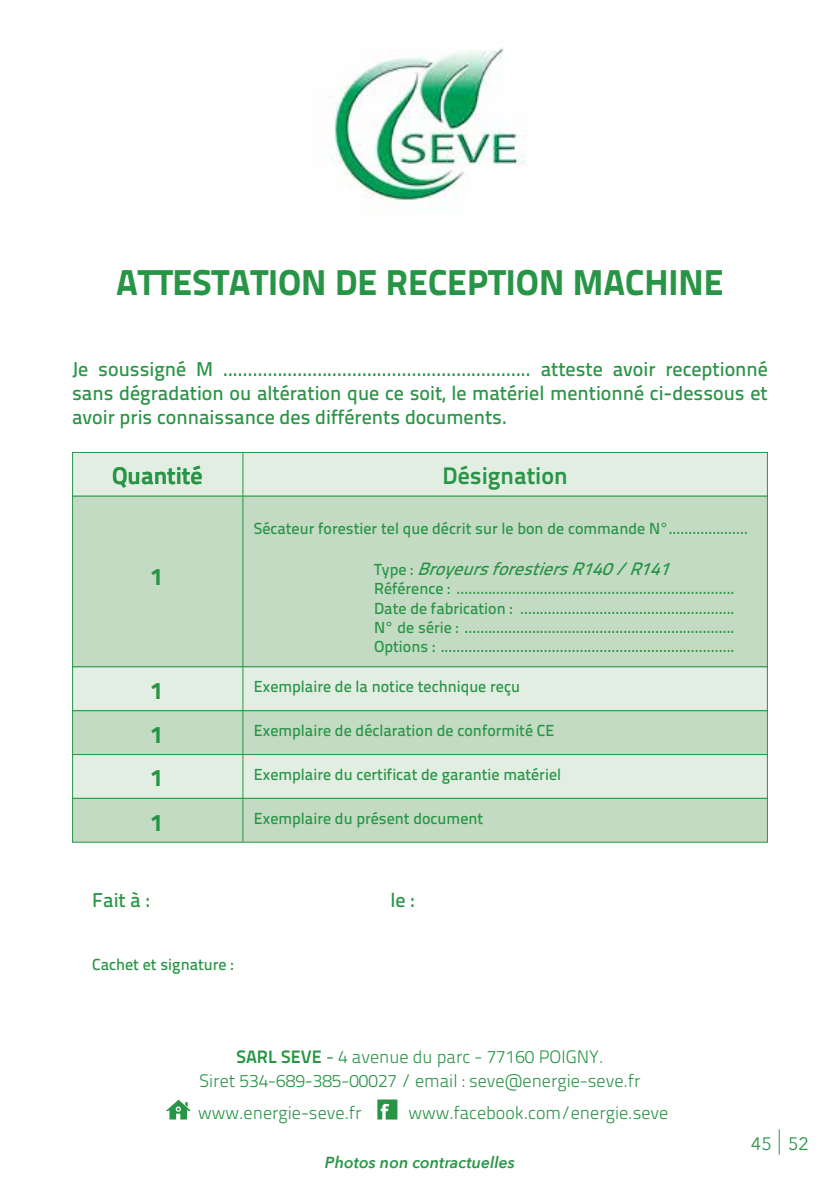
<style>
.page{position:relative;width:840px;height:1191px;background:#fff}
.page>*{position:absolute;margin:0;border:0;box-sizing:border-box;transform-origin:0 0}
.t1{font:800 36px "Titillium Text 22 L";color:#289546}
.t2{font:700 24px "Titillium Text 22 L";color:#289546}
.t3{font:800 24px/44.2px "Titillium Text 22 L";color:#289546;text-align:justify}
.t4{font:500 20px/24px "Titillium Text 22 L";color:#289546;text-align:justify}
.t5{font:300 18px/24px "Titillium Text 22 L";color:#289546;text-align:center}
.t6{font:italic 500 18px "Titillium Text 22 L";color:#289546}
.t7{font:18px "Avenir Next";color:#289546}
.t8{font:500 16px/19.2px "Titillium Text 22 L";color:#289546;text-align:justify}
.t9{font:italic 600 16px "Avenir Next";color:#289546}
.s1{font-style:normal;font-size:16px}
.s2{font-weight:700}
.s3{font-weight:400}
</style>
<div class="page">
<svg style="left:778px;top:1129px;width:1px;height:25px"></svg>
<div style="left:72px;top:452px;width:695px;height:45px;background:#e3eee3;border:1px solid #289546"></div>
<div style="left:72px;top:495px;width:695px;height:172px;background:#c4dbc3;border:1px solid #289546"></div>
<div style="left:72px;top:666px;width:695px;height:45px;background:#e3eee3;border:1px solid #289546"></div>
<div style="left:72px;top:710px;width:695px;height:45px;background:#c4dbc3;border:1px solid #289546"></div>
<div style="left:72px;top:754px;width:695px;height:45px;background:#e3eee3;border:1px solid #289546"></div>
<div style="left:72px;top:798px;width:695px;height:44px;background:#c4dbc3;border:1px solid #289546"></div>
<hr style="left:242px;top:452px;width:1px;height:390px;background:#289546">
<svg style="left:166px;top:1099px;width:24px;height:20px"></svg>
<svg style="left:377px;top:1099px;width:20px;height:20px"></svg>
<img style="left:330px;top:47px;width:196px;height:156px">
<h1 class="t1" style="left:116px;top:254px;width:608px">ATTESTATION DE RECEPTION MACHINE</h1>
<p class="t4" style="left:72px;top:356px;width:697px">Je soussigné M .............................................................. atteste avoir receptionné sans dégradation ou altération que ce soit, le matériel mentionné ci-dessous et avoir pris connaissance des différents documents.</p>
<h2 class="t2" style="left:112px;top:457px;width:92px">Quantité</h2>
<h2 class="t2" style="left:442px;top:457px;width:126px">Désignation</h2>
<h2 class="t3" style="left:151px;top:553px;width:14px">1</h2>
<h2 class="t3" style="left:151px;top:667px;width:14px">1<br>1<br>1<br>1</h2>
<p class="t8" style="left:254px;top:518px;width:495px">Sécateur forestier tel que décrit sur le bon de commande N°....................</p>
<p class="t6" style="left:374px;top:555px;width:305px"><span class="s1">T y p e :</span> BroyeursforestiersR140/R141</p>
<p class="t8" style="left:374px;top:578px;width:362px">Référence : ......................................................................<br>Date de fabrication : ......................................................<br>N° de série : ....................................................................<br>Options : ..........................................................................</p>
<p class="t8" style="left:254px;top:676px;width:267px">Exemplaire de la notice technique reçu</p>
<p class="t8" style="left:254px;top:720px;width:302px">Exemplaire de déclaration de conformité CE</p>
<p class="t8" style="left:254px;top:763px;width:308px">Exemplaire du certificat de garantie matériel</p>
<p class="t8" style="left:254px;top:807px;width:231px">Exemplaire du présent document</p>
<p class="t4" style="left:92px;top:886px;width:59px">Fait à :</p>
<p class="t4" style="left:390px;top:886px;width:25px">le :</p>
<p class="t8" style="left:92px;top:954px;width:143px">Cachet et signature :</p>
<p class="t5" style="left:199px;top:1043px;width:442px"><span class="s2">SARL SEVE</span> <span class="s3">-</span> 4 avenue du parc - 77160 POIGNY.<br>Siret 534-689-385-00027 / email : seve@energie-seve.fr</p>
<p class="t5" style="left:198px;top:1099px;width:165px">www.energie-seve.fr</p>
<p class="t5" style="left:408px;top:1099px;width:261px">www.facebook.com/energie.seve</p>
<p class="t9" style="left:325px;top:1148px;width:191px">Photos non contractuelles</p>
<p class="t7" style="left:750px;top:1128px;width:22px">45</p>
<p class="t7" style="left:787px;top:1128px;width:22px">52</p>
</div>
